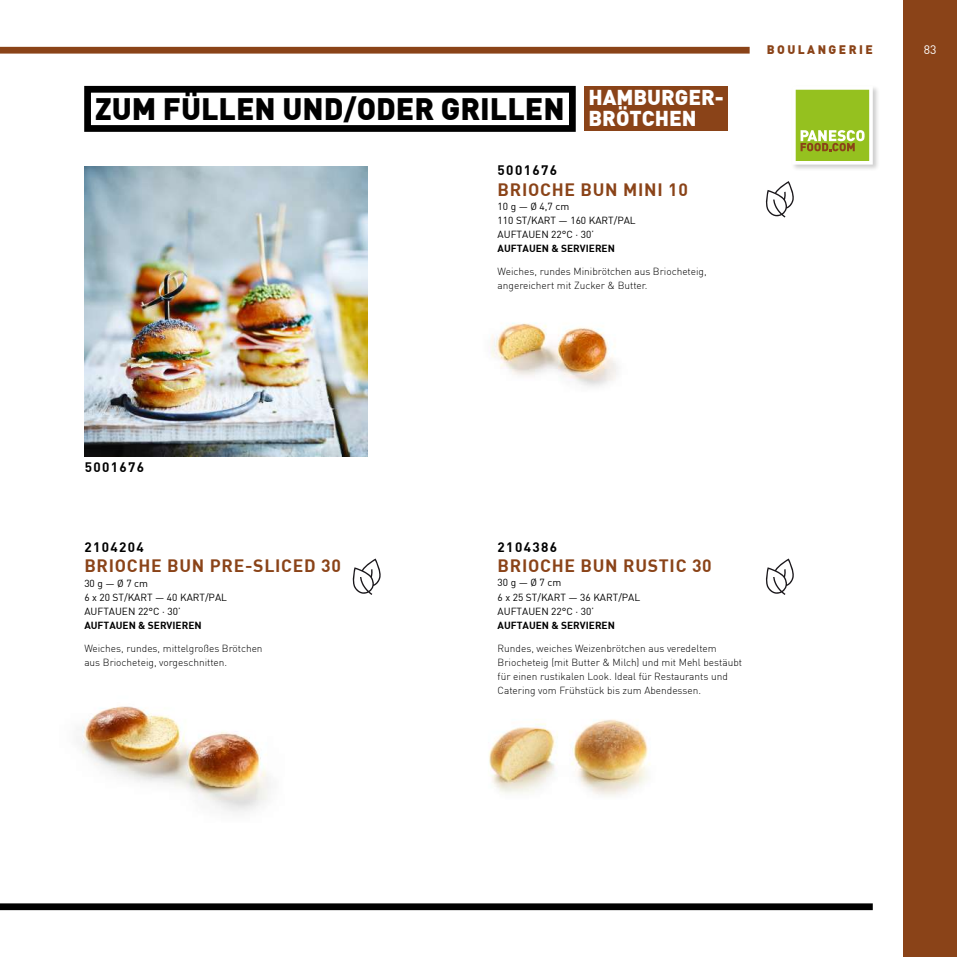
<style>
.page{position:relative;width:957px;height:957px;background:#fff}
.page>*{position:absolute;margin:0;border:0;box-sizing:border-box;transform-origin:0 0}
.t1{font:900 30.3px "DIN";color:#000}
.t2{font:900 21.15px/21px "DIN";color:#fff}
.t3{font:700 17.55px "DIN";letter-spacing:.04em;color:#8a4318}
.t4{font:700 13.5px "DIN";letter-spacing:.1em;color:#000}
.t5{font:900 12.15px "DIN";letter-spacing:.2em;color:#8a4318}
.t6{font:12.15px "DIN";color:#fff}
.t7{font:300 10.2px/14.2px "DIN";color:#000}
.t8{font:10.2px/14.1px "DIN";color:#000}
.t9{font:700 10.2px "DIN";color:#000}
</style>
<div class="page">
<div style="left:790px;top:85px;width:90px;height:87px;background:#000;opacity:.2"></div>
<svg style="left:792px;top:86px;width:81px;height:79px"></svg>
<div style="left:903px;top:0;width:54px;height:957px;background:#8a4318"></div>
<div style="left:0;top:47px;width:749px;height:7px;background:#8a4318"></div>
<div style="left:0;top:903px;width:873px;height:7px;background:#000"></div>
<svg style="left:765px;top:181px;width:29px;height:36px"></svg>
<svg style="left:352px;top:558px;width:29px;height:37px"></svg>
<svg style="left:765px;top:558px;width:29px;height:37px"></svg>
<img style="left:84px;top:167px;width:283px;height:289px">
<img style="left:80px;top:706px;width:190px;height:106px">
<img style="left:489px;top:719px;width:161px;height:78px">
<img style="left:491px;top:322px;width:127px;height:65px">
<div style="left:84px;top:86px;width:492px;height:46px;border:7px solid #000"></div>
<div style="left:584px;top:86px;width:144px;height:44px;background:#8a4318"></div>
<h1 class="t1" style="left:95px;top:93px;width:471px">ZUM FÜLLEN UND/ODER GRILLEN</h1>
<h2 class="t2" style="left:588px;top:88px;width:137px">HAMBURGER-<br>BRÖTCHEN</h2>
<h3 class="t4" style="left:497px;top:164px;width:61px">5001676</h3>
<h3 class="t3" style="left:497px;top:181px;width:192px">BRIOCHE BUN MINI 10</h3>
<p class="t8" style="left:497px;top:200px;width:140px">10 g — Ø 4,7 cm<br>110 ST/KART — 160 KART/PAL<br>AUFTAUEN 22°C · 30’</p>
<p class="t9" style="left:497px;top:244px;width:119px">AUFTAUEN &amp; SERVIEREN</p>
<p class="t7" style="left:497px;top:264px;width:210px">Weiches, rundes Minibrötchen aus Briocheteig, angereichert mit Zucker &amp; Butter.</p>
<p class="t5" style="left:767px;top:43px;width:107px">BOULANGERIE</p>
<p class="t6" style="left:924px;top:44px;width:14px">83</p>
<h3 class="t4" style="left:85px;top:461px;width:61px">5001676</h3>
<h3 class="t4" style="left:84px;top:541px;width:61px">2104204</h3>
<h3 class="t3" style="left:84px;top:557px;width:258px">BRIOCHE BUN PRE-SLICED 30</h3>
<p class="t8" style="left:84px;top:576px;width:144px">30 g — Ø 7 cm<br>6 x 20 ST/KART — 40 KART/PAL<br>AUFTAUEN 22°C · 30’</p>
<p class="t9" style="left:84px;top:620px;width:119px">AUFTAUEN &amp; SERVIEREN</p>
<p class="t7" style="left:84px;top:641px;width:180px">Weiches, rundes, mittelgroßes Brötchen aus Briocheteig, vorgeschnitten.</p>
<h3 class="t4" style="left:497px;top:540px;width:61px">2104386</h3>
<h3 class="t3" style="left:497px;top:557px;width:216px">BRIOCHE BUN RUSTIC 30</h3>
<p class="t8" style="left:497px;top:576px;width:144px">30 g — Ø 7 cm<br>6 x 25 ST/KART — 36 KART/PAL<br>AUFTAUEN 22°C · 30’</p>
<p class="t9" style="left:497px;top:620px;width:119px">AUFTAUEN &amp; SERVIEREN</p>
<p class="t7" style="left:497px;top:641px;width:246px">Rundes, weiches Weizenbrötchen aus veredeltem Briocheteig (mit Butter &amp; Milch) und mit Mehl bestäubt für einen rustikalen Look. Ideal für Restaurants und Catering vom Frühstück bis zum Abendessen.</p>
</div>
